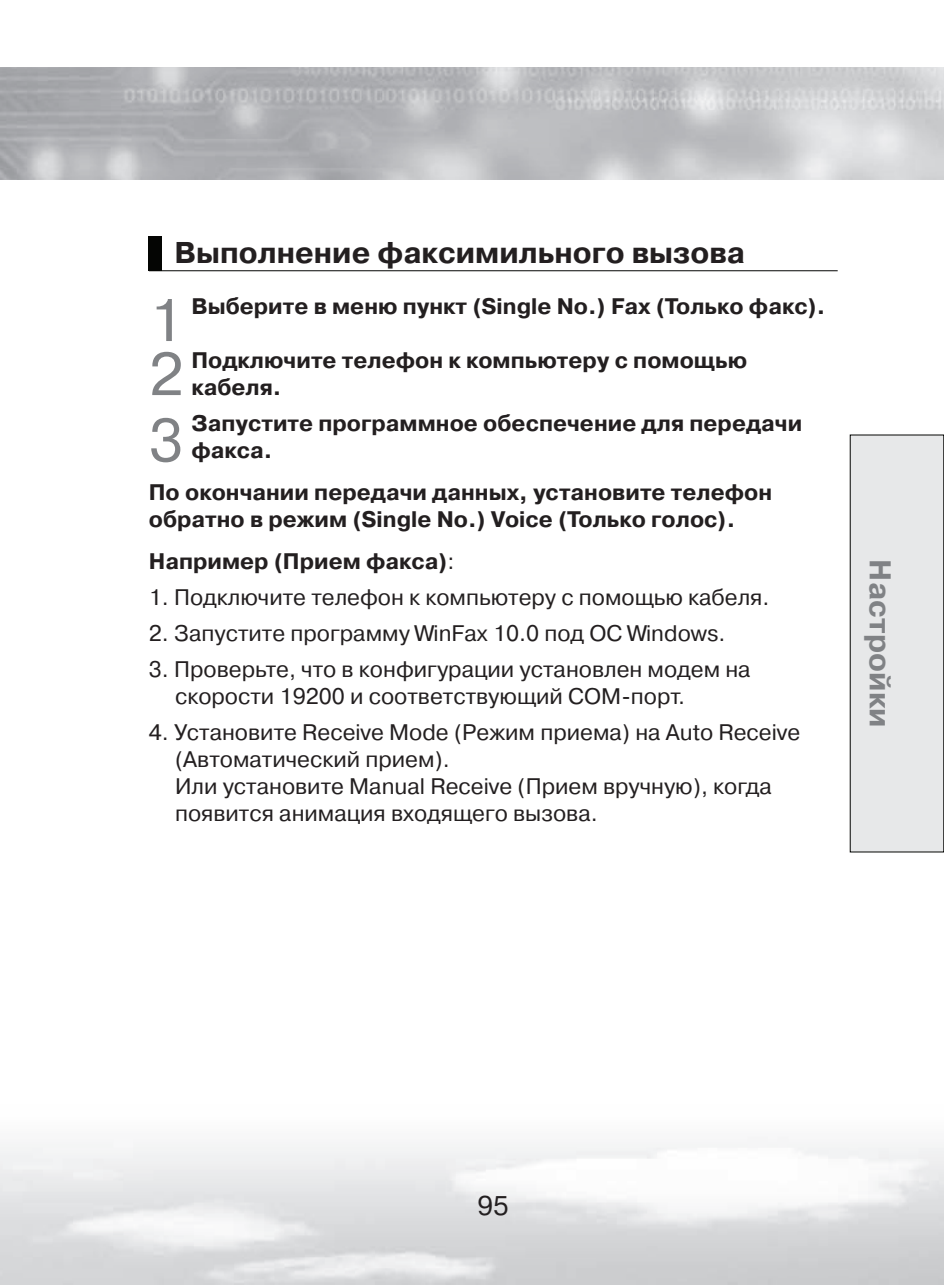
<style>
.page{position:relative;width:944px;height:1285px;background:#fff}
.page>*{position:absolute;margin:0;border:0;box-sizing:border-box;transform-origin:0 0}
.t1{font:60px/54px "Pragmatica C";color:#808285}
.t2{font:700 30px "Pragmatica C";color:#231f20}
.t3{font:700 30px "Pragmatica C";letter-spacing:.005em;color:#808285}
.t4{font:27px "Pragmatica C";color:#231f20}
.t5{font:22.5px/27px "Pragmatica C";color:#231f20}
.t6{font:700 22.5px/27px "Pragmatica C";color:#231f20}
.s1{font-weight:400}
</style>
<div class="page">
<img style="left:0;top:68px;width:944px;height:111px">
<div style="left:850px;top:435px;width:94px;height:416px;background:#e7e8e9"></div>
<hr style="left:149px;top:270px;width:689px;height:1px;background:#040503">
<div style="left:149px;top:237px;width:13px;height:34px;background:#040503"></div>
<h2 class="t2" style="left:174px;top:236px;width:572px">Выполнение факсимильного вызова</h2>
<p class="t6" style="left:191px;top:293px;width:635px">Выберите в меню пункт (Single No.) Fax (Только факс).</p>
<p class="t6" style="left:191px;top:347px;width:557px">Подключите телефон к компьютеру с помощью кабеля.</p>
<p class="t6" style="left:191px;top:410px;width:612px">Запустите программное обеспечение для передачи факса.</p>
<p class="t6" style="left:149px;top:479px;width:625px">По окончании передачи данных, установите телефон обратно в режим (Single No.) Voice (Только голос).</p>
<p class="t6" style="left:149px;top:548px;width:307px">Например (Прием факса)<span class="s1">:</span></p>
<p class="t5" style="left:149px;top:584px;width:622px">1. Подключите телефон к компьютеру с помощью кабеля.</p>
<p class="t5" style="left:149px;top:620px;width:578px">2. Запустите программу WinFax 10.0 под ОС Windows.</p>
<p class="t5" style="left:175px;top:656px;width:577px;text-indent:-26px">3. Проверьте, что в конфигурации установлен модем на скорости 19200 и соответствующий COM-порт.</p>
<p class="t5" style="left:175px;top:719px;width:627px;text-indent:-26px">4. Установите Receive Mode (Режим приема) на Auto Receive (Автоматический прием).<br>Или установите Manual Receive (Прием вручную), когда появится анимация входящего вызова.</p>
<h1 class="t1" style="left:149px;top:294px;width:36px">1<br>2</h1>
<h1 class="t1" style="left:149px;top:414px;width:31px">3</h1>
<h2 class="t3" style="left:897px;top:559px;width:170px;rotate:90deg">Настройки</h2>
<p class="t4" style="left:478px;top:1190px;width:33px">95</p>
</div>
